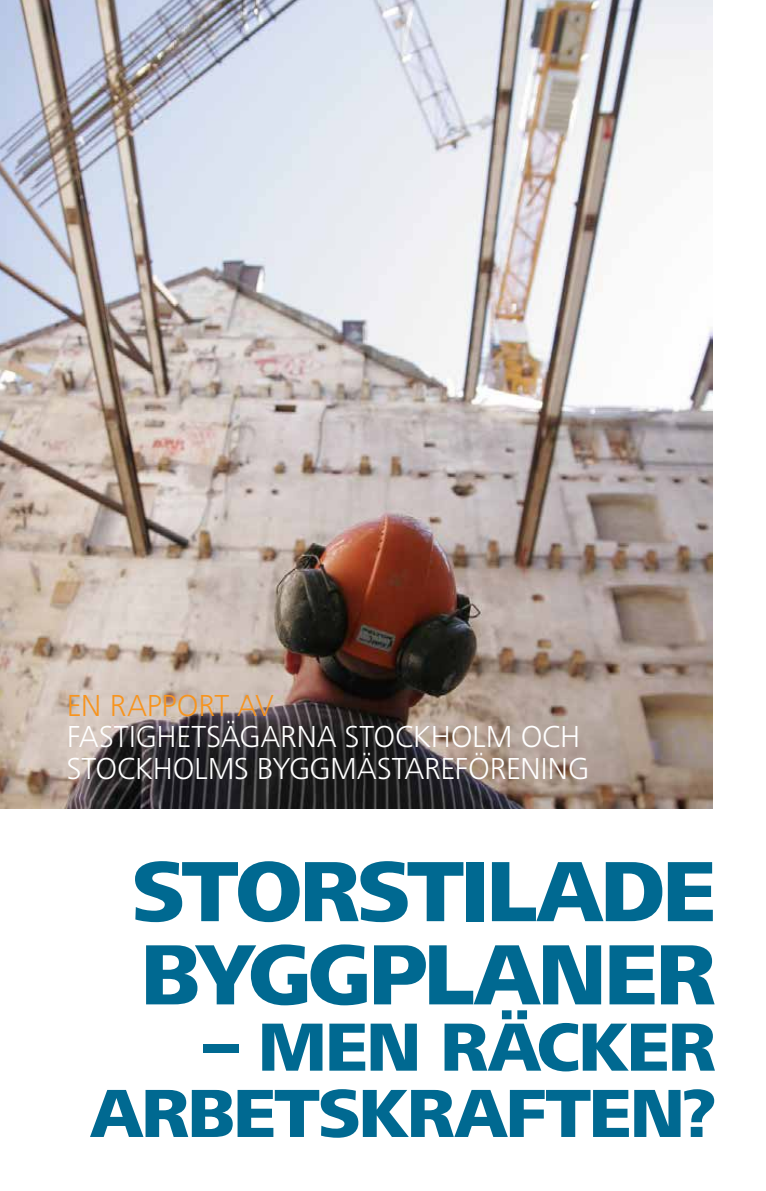
<style>
.page{position:relative;width:766px;height:1191px;background:#fff}
.page>*{position:absolute;margin:0;border:0;box-sizing:border-box;transform-origin:0 0}
.t1{font:800 88.5px/83.2px "Frutiger Next LT";letter-spacing:-.035em;color:#006991}
.t2{font:800 70.5px/66.3px "Frutiger Next LT";letter-spacing:-.03em;color:#006991;text-align:right}
.t3{font:300 31.5px/31.5px "Frutiger Next LT";letter-spacing:-.01em;color:#fff}
.t4{font:300 31.5px "Frutiger Next LT";letter-spacing:-.01em;color:#f7941e}
</style>
<div class="page">
<img style="left:0;top:0;width:712px;height:808px">
<p class="t4" style="left:67px;top:688px;width:208px">EN RAPPORT AV</p>
<p class="t3" style="left:67px;top:721px;width:523px">FASTIGHETSÄGARNA STOCKHOLM OCH<br>STOCKHOLMS BYGGMÄSTAREFÖRENING</p>
<h1 class="t1" style="left:132px;top:850px;width:585px">STORSTILADE<br>BYGGPLANER</h1>
<h2 class="t2" style="left:90px;top:1014px;width:627px">– MEN RÄCKER<br>ARBETSKRAFTEN?</h2>
</div>
